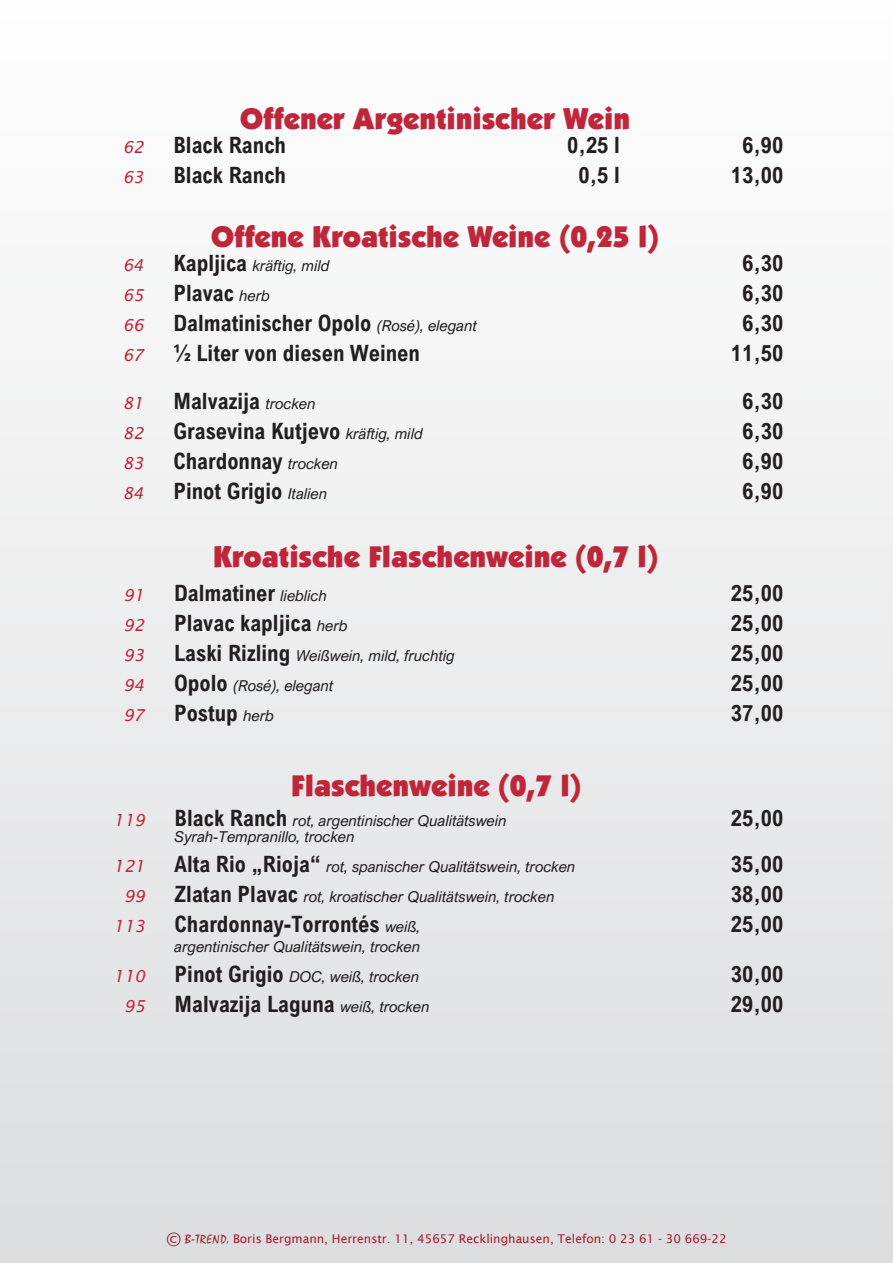
<style>
.page{position:relative;width:893px;height:1263px;background:#fff}
.page>*{position:absolute;margin:0;border:0;box-sizing:border-box;transform-origin:0 0}
.t1{font:900 30px "Kabel IT Cby BT";color:#bf263a}
.t2{font:700 22.5px "Arial Nova Cond";color:#231f20}
.t3{font:italic 16.5px "Lucida Sans";color:#bf263a}
.t4{font:italic 15px "Arial Nova";color:#231f20}
.t5{font:12px "Lucida Sans";color:#a31c29}
.s1{font-family:"Arial Nova Cond";font-weight:700;font-style:normal;font-size:22.5px}
.s2{font-family:"Arial Nova";font-weight:400;font-style:italic;font-size:15px}
.s3{font-size:18px}
.s4{font-family:"Staccato 222 BT"}
</style>
<div class="page">
<div style="left:0;top:0;width:893px;height:1263px;background:linear-gradient(to bottom,#fefefe,#dcdddf)"></div>
<hr style="left:892px;top:0;width:1px;height:1263px;background:#dcdddf">
<h1 class="t1" style="left:240px;top:100px;width:391px">Offener Argentinischer Wein</h1>
<p class="t3" style="left:123px;top:138px;width:22px">62</p>
<p class="t2" style="left:173px;top:131px;width:114px">Black Ranch</p>
<p class="t2" style="left:567px;top:131px;width:54px">0,25 l</p>
<p class="t2" style="left:742px;top:131px;width:43px">6,90</p>
<p class="t3" style="left:123px;top:168px;width:22px">63</p>
<p class="t2" style="left:173px;top:161px;width:114px">Black Ranch</p>
<p class="t2" style="left:578px;top:161px;width:43px">0,5 l</p>
<p class="t2" style="left:731px;top:161px;width:54px">13,00</p>
<h1 class="t1" style="left:211px;top:218px;width:450px">Offene Kroatische Weine (0,25 l)</h1>
<p class="t3" style="left:123px;top:256px;width:22px">64</p>
<p class="t4" style="left:173px;top:257px;width:158px"><span class="s1">Kapljica</span> kräftig, mild</p>
<p class="t2" style="left:742px;top:249px;width:43px">6,30</p>
<p class="t3" style="left:123px;top:286px;width:22px">65</p>
<p class="t2" style="left:173px;top:279px;width:98px">Plavac <span class="s2">herb</span></p>
<p class="t2" style="left:742px;top:279px;width:43px">6,30</p>
<p class="t3" style="left:123px;top:316px;width:22px">66</p>
<p class="t2" style="left:173px;top:309px;width:305px">Dalmatinischer Opolo <span class="s2">(Rosé), elegant</span></p>
<p class="t2" style="left:742px;top:309px;width:43px">6,30</p>
<p class="t3" style="left:123px;top:346px;width:22px">67</p>
<p class="t2" style="left:173px;top:339px;width:248px">½ Liter von diesen Weinen</p>
<p class="t2" style="left:731px;top:339px;width:54px">11,50</p>
<p class="t3" style="left:123px;top:394px;width:22px">81</p>
<p class="t2" style="left:173px;top:387px;width:144px">Malvazija <span class="s2">trocken</span></p>
<p class="t2" style="left:742px;top:387px;width:43px">6,30</p>
<p class="t3" style="left:123px;top:424px;width:22px">82</p>
<p class="t2" style="left:173px;top:417px;width:251px">Grasevina Kutjevo <span class="s2">kräftig, mild</span></p>
<p class="t2" style="left:742px;top:417px;width:43px">6,30</p>
<p class="t3" style="left:123px;top:454px;width:22px">83</p>
<p class="t2" style="left:173px;top:447px;width:166px">Chardonnay <span class="s2">trocken</span></p>
<p class="t2" style="left:742px;top:447px;width:43px">6,90</p>
<p class="t3" style="left:123px;top:484px;width:22px">84</p>
<p class="t2" style="left:173px;top:477px;width:156px">Pinot Grigio <span class="s2">Italien</span></p>
<p class="t2" style="left:742px;top:477px;width:43px">6,90</p>
<h1 class="t1" style="left:213px;top:538px;width:447px">Kroatische Flaschenweine (0,7 l)</h1>
<p class="t3" style="left:123px;top:586px;width:22px">91</p>
<p class="t2" style="left:174px;top:579px;width:155px">Dalmatiner <span class="s2">lieblich</span></p>
<p class="t2" style="left:731px;top:579px;width:54px">25,00</p>
<p class="t3" style="left:123px;top:616px;width:22px">92</p>
<p class="t2" style="left:174px;top:609px;width:175px">Plavac kapljica <span class="s2">herb</span></p>
<p class="t2" style="left:731px;top:609px;width:54px">25,00</p>
<p class="t3" style="left:123px;top:646px;width:22px">93</p>
<p class="t4" style="left:174px;top:647px;width:282px"><span class="s1">Laski Rizling</span> Weißwein, mild, fruchtig</p>
<p class="t2" style="left:731px;top:639px;width:54px">25,00</p>
<p class="t3" style="left:123px;top:676px;width:22px">94</p>
<p class="t4" style="left:174px;top:677px;width:161px"><span class="s1">Opolo</span> (Rosé), elegant</p>
<p class="t2" style="left:731px;top:669px;width:54px">25,00</p>
<p class="t3" style="left:123px;top:706px;width:22px">97</p>
<p class="t2" style="left:174px;top:699px;width:102px">Postup <span class="s2">herb</span></p>
<p class="t2" style="left:731px;top:699px;width:54px">37,00</p>
<h1 class="t1" style="left:291px;top:767px;width:292px">Flaschenweine (0,7 l)</h1>
<p class="t3" style="left:114px;top:810px;width:33px">119</p>
<p class="t4" style="left:175px;top:812px;width:334px"><span class="s1">Black Ranch</span> rot, argentinischer Qualitätswein</p>
<p class="t2" style="left:731px;top:803px;width:54px">25,00</p>
<p class="t4" style="left:175px;top:828px;width:182px">Syrah-Tempranillo, trocken</p>
<p class="t3" style="left:114px;top:857px;width:33px">121</p>
<p class="t4" style="left:175px;top:858px;width:402px"><span class="s1">Alta Rio „Rioja“</span> rot, spanischer Qualitätswein, trocken</p>
<p class="t2" style="left:731px;top:850px;width:54px">35,00</p>
<p class="t3" style="left:124px;top:887px;width:22px">99</p>
<p class="t4" style="left:175px;top:888px;width:381px"><span class="s1">Zlatan Plavac</span> rot, kroatischer Qualitätswein, trocken</p>
<p class="t2" style="left:731px;top:880px;width:54px">38,00</p>
<p class="t3" style="left:114px;top:917px;width:33px">113</p>
<p class="t2" style="left:175px;top:910px;width:247px">Chardonnay-Torrontés <span class="s2">weiß,</span></p>
<p class="t2" style="left:731px;top:910px;width:54px">25,00</p>
<p class="t4" style="left:175px;top:938px;width:247px">argentinischer Qualitätswein, trocken</p>
<p class="t3" style="left:114px;top:966px;width:33px">110</p>
<p class="t4" style="left:175px;top:968px;width:246px"><span class="s1">Pinot Grigio</span> DOC, weiß, trocken</p>
<p class="t2" style="left:731px;top:959px;width:54px">30,00</p>
<p class="t3" style="left:124px;top:996px;width:22px">95</p>
<p class="t2" style="left:175px;top:989px;width:257px">Malvazija Laguna <span class="s2">weiß, trocken</span></p>
<p class="t2" style="left:731px;top:989px;width:54px">29,00</p>
<p class="t5" style="left:166px;top:1232px;width:562px"><span class="s3">©</span> <span class="s4">B-TREND,</span> Boris Bergmann, Herrenstr. 11, 45657 Recklinghausen, Telefon: 0 23 61 - 30 669-22</p>
</div>
